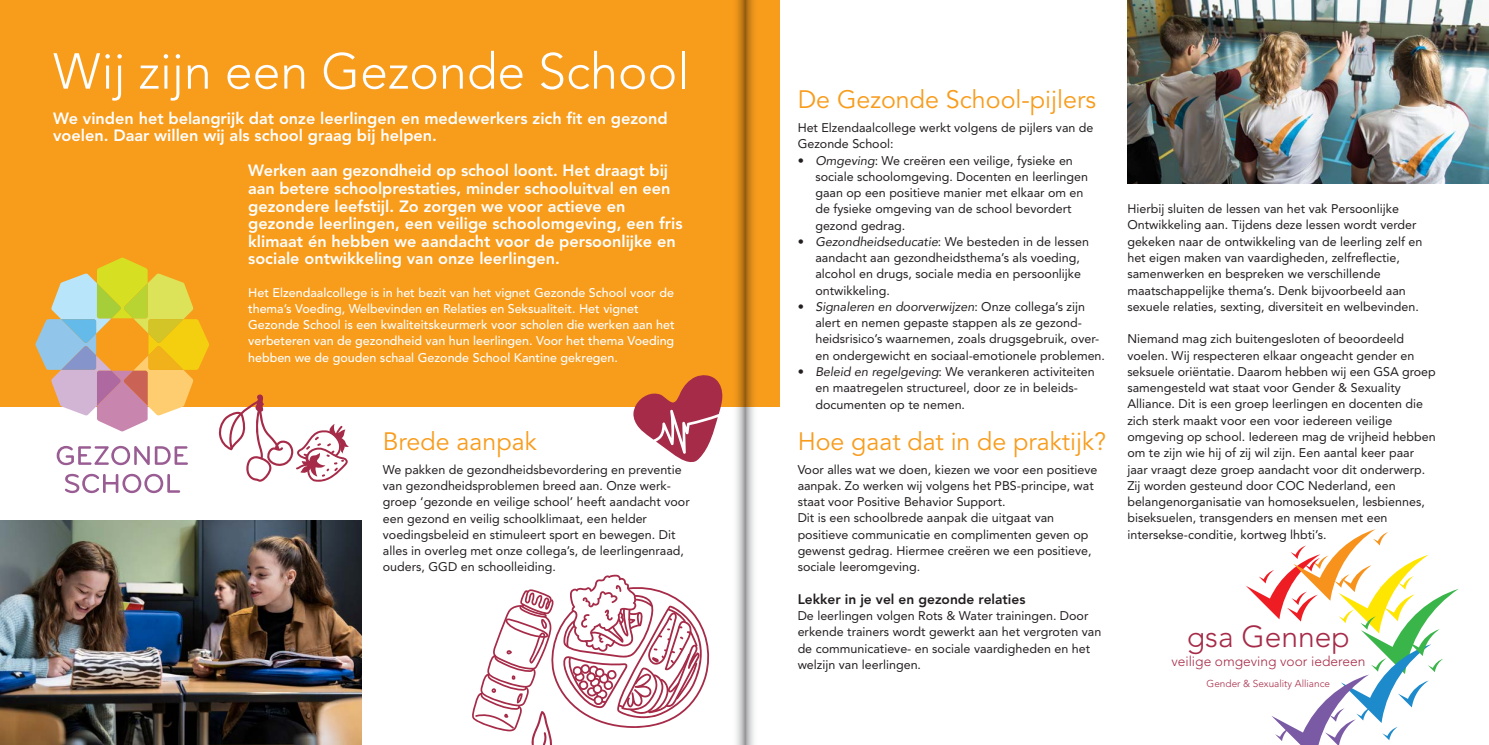
<style>
.page{position:relative;width:1489px;height:745px;background:#fff}
.page>*{position:absolute;margin:0;border:0;box-sizing:border-box;transform-origin:0 0}
.t1{font:300 50px "Avenir";color:#fff}
.t2{font:300 30px "Avenir";color:#a62b48}
.t3{font:25px "Avenir";color:#f89c1c}
.t4{font:800 16.25px/17.5px "Avenir";color:#fff}
.t5{font:800 13.75px "Avenir";color:#231f20}
.t6{font:300 13.75px "Avenir";color:#a62b48}
.t7{font:12.5px/16.2px "Avenir";color:#231f20}
.t8{font:500 12.5px/16.2px "Avenir";color:#fff}
.t9{font:300 10px "Avenir";color:#a62b48}
.s1{font-style:italic}
</style>
<div class="page">
<img style="left:0;top:520px;width:361px;height:224px">
<div style="left:0;top:0;width:780px;height:406px;background:#f89c1c"></div>
<svg style="left:35px;top:257px;width:174px;height:174px"></svg>
<svg style="left:57px;top:445px;width:131px;height:20px"></svg>
<svg style="left:65px;top:473px;width:115px;height:20px"></svg>
<img style="left:1127px;top:0;width:361px;height:183px">
<svg style="left:472px;top:574px;width:238px;height:170px"></svg>
<svg style="left:633px;top:375px;width:89px;height:87px"></svg>
<svg style="left:218px;top:394px;width:131px;height:87px"></svg>
<svg style="left:1246px;top:529px;width:212px;height:215px"></svg>
<svg style="left:730px;top:0;width:28px;height:744px"></svg>
<h1 class="t1" style="left:53px;top:42px;width:637px">Wij zijn een Gezonde School</h1>
<h3 class="t4" style="left:53px;top:109px;width:616px">We vinden het belangrijk dat onze leerlingen en medewerkers zich fit en gezond voelen. Daar willen wij als school graag bij helpen.</h3>
<p class="t4" style="left:248px;top:162px;width:436px">Werken aan gezondheid op school loont. Het draagt bij aan betere schoolprestaties, minder schooluitval en een gezondere leefstijl. Zo zorgen we voor actieve en gezonde leerlingen, een veilige schoolomgeving, een fris klimaat én hebben we aandacht voor de persoonlijke en sociale ontwikkeling van onze leerlingen.</p>
<p class="t8" style="left:248px;top:284px;width:428px">Het Elzendaalcollege is in het bezit van het vignet Gezonde School voor de thema’s Voeding, Welbevinden en Relaties en Seksualiteit. Het vignet Gezonde School is een kwaliteitskeurmerk voor scholen die werken aan het verbeteren van de gezondheid van hun leerlingen. Voor het thema Voeding hebben we de gouden schaal Gezonde School Kantine gekregen.</p>
<h3 class="t3" style="left:383px;top:427px;width:155px">Brede aanpak</h3>
<p class="t7" style="left:383px;top:461px;width:308px">We pakken de gezondheidsbevordering en preventie van gezondheidsproblemen breed aan. Onze werk&shy;groep ‘gezonde en veilige school’ heeft aandacht voor een gezond en veilig schoolklimaat, een helder voedingsbeleid en stimuleert sport en bewegen. Dit alles in overleg met onze collega’s, de leerlingenraad, ouders, GGD en schoolleiding.</p>
<h3 class="t3" style="left:797px;top:85px;width:300px">De Gezonde School-pijlers</h3>
<p class="t7" style="left:797px;top:119px;width:297px">Het Elzendaalcollege werkt volgens de pijlers van de<br>Gezonde School:</p>
<p class="t7" style="left:815px;top:152px;width:274px;text-indent:-18px">• <span class="s1">Omgeving</span>: We creëren een veilige, fysieke en sociale schoolomgeving. Docenten en leerlingen gaan op een positieve manier met elkaar om en de fysieke omgeving van de school bevordert gezond gedrag.</p>
<p class="t7" style="left:815px;top:233px;width:275px;text-indent:-18px">• <span class="s1">Gezondheidseducatie</span>: We besteden in de lessen aandacht aan gezondheidsthema’s als voeding, alcohol en drugs, sociale media en persoonlijke ontwikkeling.</p>
<p class="t7" style="left:815px;top:298px;width:291px;text-indent:-18px">• <span class="s1">Signaleren en doorverwijzen</span>: Onze collega’s zijn alert en nemen gepaste stappen als ze gezond&shy;heidsrisico’s waarnemen, zoals drugsgebruik, over&shy;en ondergewicht en sociaal-emotionele problemen.</p>
<p class="t7" style="left:815px;top:363px;width:281px;text-indent:-18px">• <span class="s1">Beleid en regelgeving</span>: We verankeren activiteiten en maatregelen structureel, door ze in beleids&shy;documenten op te nemen.</p>
<h3 class="t3" style="left:797px;top:426px;width:310px">Hoe gaat dat in de praktijk?</h3>
<p class="t7" style="left:797px;top:461px;width:301px">Voor alles wat we doen, kiezen we voor een positieve aanpak. Zo werken wij volgens het PBS-principe, wat staat voor Positive Behavior Support.<br>Dit is een schoolbrede aanpak die uitgaat van positieve communicatie en complimenten geven op gewenst gedrag. Hiermee creëren we een positieve, sociale leeromgeving.</p>
<p class="t5" style="left:797px;top:590px;width:229px">Lekker in je vel en gezonde relaties</p>
<p class="t7" style="left:797px;top:607px;width:305px">De leerlingen volgen Rots &amp; Water trainingen. Door erkende trainers wordt gewerkt aan het vergroten van de communicatieve- en sociale vaardigheden en het welzijn van leerlingen.</p>
<p class="t7" style="left:1127px;top:201px;width:296px">Hierbij sluiten de lessen van het vak Persoonlijke Ontwikkeling aan. Tijdens deze lessen wordt verder gekeken naar de ontwikkeling van de leerling zelf en het eigen maken van vaardigheden, zelfreflectie, samenwerken en bespreken we verschillende maatschappelijke thema’s. Denk bijvoorbeeld aan sexuele relaties, sexting, diversiteit en welbevinden.</p>
<p class="t7" style="left:1127px;top:331px;width:310px">Niemand mag zich buitengesloten of beoordeeld voelen. Wij respecteren elkaar ongeacht gender en seksuele oriëntatie. Daarom hebben wij een GSA groep samengesteld wat staat voor Gender &amp; Sexuality Alliance. Dit is een groep leerlingen en docenten die zich sterk maakt voor een voor iedereen veilige omgeving op school. Iedereen mag de vrijheid hebben om te zijn wie hij of zij wil zijn. Een aantal keer paar jaar vraagt deze groep aandacht voor dit onderwerp.<br>Zij worden gesteund door COC Nederland, een belangenorganisatie van homoseksuelen, lesbiennes, biseksuelen, transgenders en mensen met een intersekse-conditie, kortweg lhbti’s.</p>
<h2 class="t2" style="left:1186px;top:618px;width:164px">gsa Gennep</h2>
<p class="t6" style="left:1171px;top:652px;width:195px">veilige omgeving voor iedereen</p>
<p class="t9" style="left:1206px;top:677px;width:125px">Gender &amp; Sexuality Alliance</p>
</div>
